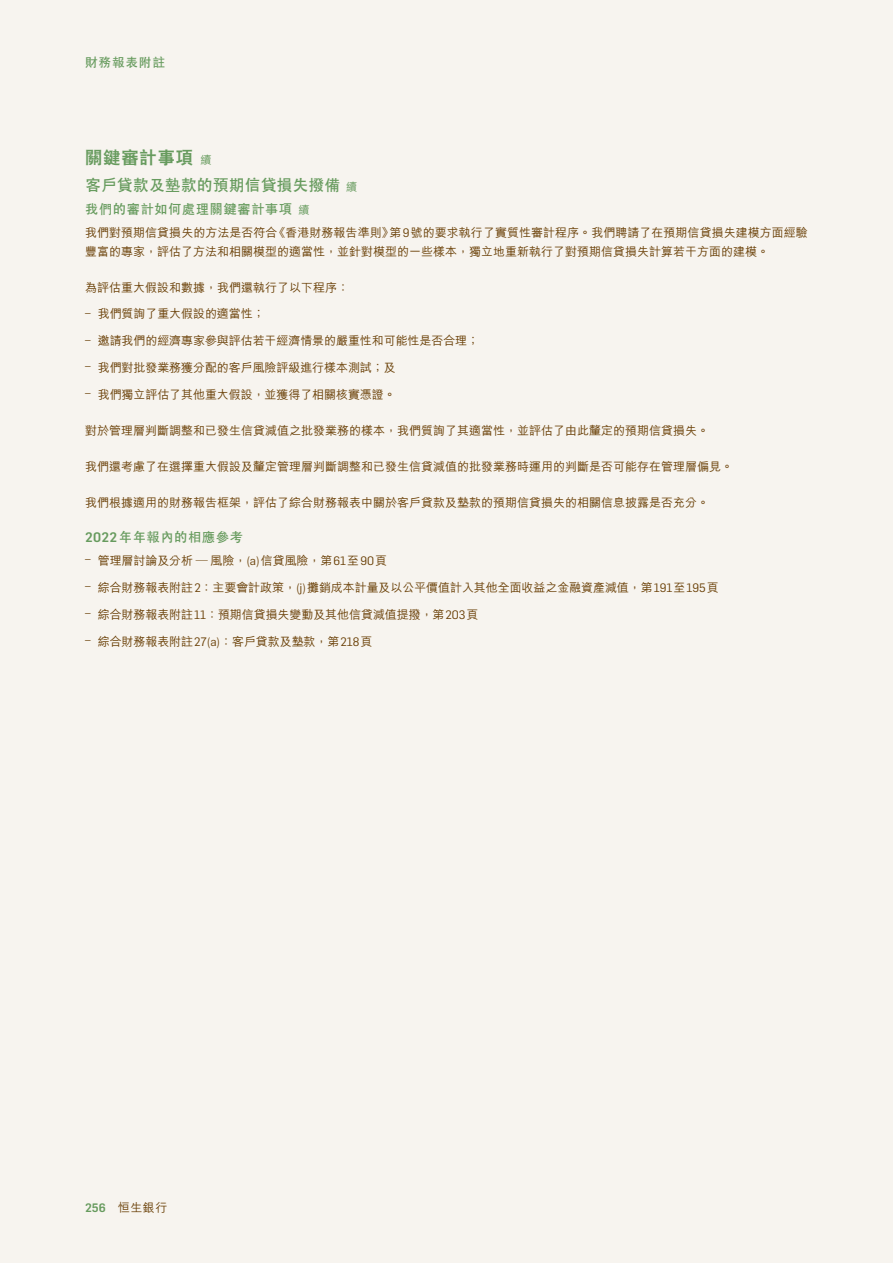
<style>
.page{position:relative;width:893px;height:1263px;background:#f7f4ef}
.page>*{position:absolute;margin:0;border:0;box-sizing:border-box;transform-origin:0 0}
.t1{font:800 17.25px "C Hei 2 HK";letter-spacing:.055em;color:#679b5e}
.t2{font:700 16.05px "C Hei 2 HK";letter-spacing:-.005em;color:#679b5e}
.t3{font:700 13.5px "C Hei 2 HK";letter-spacing:.025em;color:#679b5e}
.t4{font:700 12.75px "C Hei 2 HK";letter-spacing:.055em;color:#679b5e}
.t5{font:500 12px/18.8px "M Hei HK";color:#6a4007}
.s1{font-family:"M Hei HK";font-weight:500;font-size:11.25px}
.s2{font-family:"M Hei HK"}
.s3{font-family:"Flama";font-weight:400}
.s4{font-family:"Flama";font-weight:500}
.s5{font-family:"Flama";color:#679b5e}
</style>
<div class="page">
<p class="t4" style="left:85px;top:56px;width:82px">財務報表附註</p>
<h1 class="t1" style="left:85px;top:149px;width:128px">關鍵審計事項 <span class="s1">續</span></h1>
<h2 class="t2" style="left:85px;top:177px;width:274px">客<span class="s2">戶</span>貸款及墊款的預期信貸損失撥備<span class="s1">續</span></h2>
<p class="t3" style="left:85px;top:202px;width:226px">我們的審計如何處理關鍵審計事項<span class="s1">續</span></p>
<p class="t5" style="left:85px;top:222px;width:724px">我們對預期信貸損失的方法是否符合《香港財務報告準則》第<span class="s3">9</span>號的要求執行了實質性審計程序。我們聘請了在預期信貸損失建模方面經驗豐富的專家，評估了方法和相關模型的適當性，並針對模型的一些樣本，獨立地重新執行了對預期信貸損失計算若干方面的建模。</p>
<p class="t5" style="left:85px;top:277px;width:265px">為評估重大假設和數據，我們還執行了以下程序：</p>
<p class="t5" style="left:85px;top:304px;width:181px"><sup>–</sup> 我們質詢了重大假設的適當性；</p>
<p class="t5" style="left:85px;top:331px;width:396px"><sup>–</sup> 邀請我們的經濟專家參與評估若干經濟情景的嚴重性和可能性是否合理；</p>
<p class="t5" style="left:85px;top:358px;width:312px"><sup>–</sup> 我們對批發業務獲分配的客戶風險評級進行樣本測試；及</p>
<p class="t5" style="left:85px;top:385px;width:312px"><sup>–</sup> 我們獨立評估了其他重大假設，並獲得了相關核實憑證。</p>
<p class="t5" style="left:85px;top:420px;width:626px">對於管理層判斷調整和已發生信貸減值之批發業務的樣本，我們質詢了其適當性，並評估了由此釐定的預期信貸損失。</p>
<p class="t5" style="left:85px;top:456px;width:650px">我們還考慮了在選擇重大假設及釐定管理層判斷調整和已發生信貸減值的批發業務時運用的判斷是否可能存在管理層偏見。</p>
<p class="t5" style="left:85px;top:492px;width:626px">我們根據適用的財務報告框架，評估了綜合財務報表中關於客戶貸款及墊款的預期信貸損失的相關信息披露是否充分。</p>
<p class="t3" style="left:85px;top:531px;width:160px"><span class="s4">2022</span>年年報內的相應參考</p>
<p class="t5" style="left:85px;top:550px;width:304px"><sup>–</sup> 管理層討論及分析 — 風險，<span class="s3">(a)</span>信貸風險，第<span class="s3">61</span>至<span class="s3">90</span>頁</p>
<p class="t5" style="left:85px;top:577px;width:635px"><sup>–</sup> 綜合財務報表附註<span class="s3">2</span>：主要會計政策，<span class="s3">(j)</span>攤銷成本計量及以公平價值計入其他全面收益之金融資產減值，第<span class="s3">191</span>至<span class="s3">195</span>頁</p>
<p class="t5" style="left:85px;top:604px;width:395px"><sup>–</sup> 綜合財務報表附註<span class="s3">11</span>：預期信貸損失變動及其他信貸減值提撥，第<span class="s3">203</span>頁</p>
<p class="t5" style="left:85px;top:631px;width:289px"><sup>–</sup> 綜合財務報表附註<span class="s3">27(a)</span>：客戶貸款及墊款，第<span class="s3">218</span>頁</p>
<p class="t5" style="left:85px;top:1197px;width:84px"><span class="s5">256</span> 恒生銀行</p>
</div>
